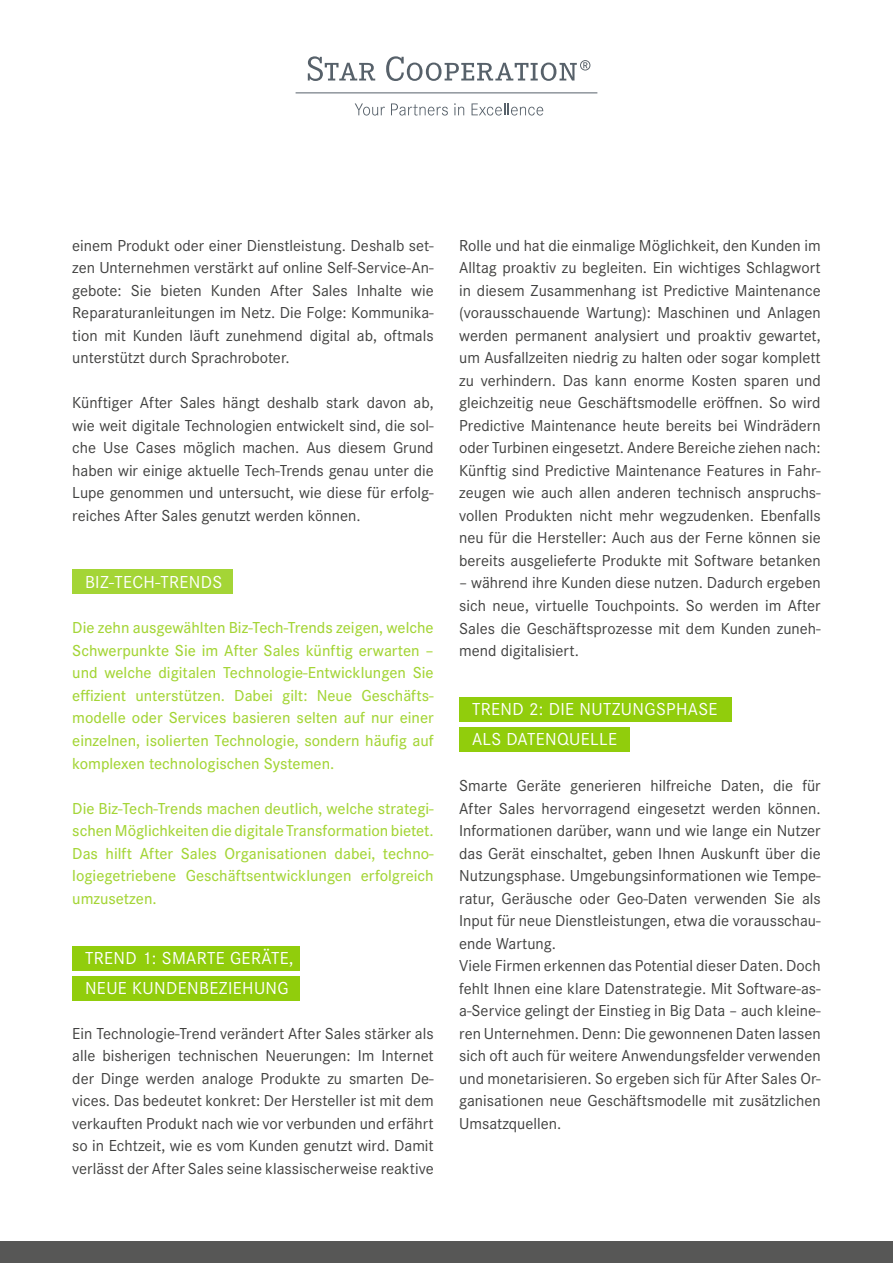
<style>
.page{position:relative;width:893px;height:1263px;background:#fff}
.page>*{position:absolute;margin:0;border:0;box-sizing:border-box;transform-origin:0 0}
.t1{font:18px/30.2px "Corporate S";letter-spacing:.02em;color:#fff}
.t2{font:16.5px/22.5px "Corporate S";color:#414140;text-align:justify}
.t3{font:500 16.5px/22.5px "Corporate S";color:#a4d536;text-align:justify}
</style>
<div class="page">
<svg style="left:308px;top:56px;width:67px;height:25px"></svg>
<svg style="left:386px;top:56px;width:204px;height:25px"></svg>
<svg style="left:355px;top:103px;width:30px;height:13px"></svg>
<svg style="left:391px;top:103px;width:57px;height:13px"></svg>
<svg style="left:454px;top:103px;width:10px;height:12px"></svg>
<svg style="left:472px;top:103px;width:71px;height:13px"></svg>
<hr style="left:296px;top:92px;width:301px;height:1px;background:#57616a">
<div style="left:0;top:1242px;width:893px;height:21px;background:#575756"></div>
<div style="left:72px;top:946px;width:227px;height:25px;background:#91cd0c"></div>
<div style="left:72px;top:977px;width:227px;height:24px;background:#91cd0c"></div>
<div style="left:72px;top:570px;width:161px;height:24px;background:#a4d536"></div>
<div style="left:459px;top:697px;width:272px;height:25px;background:#91cd0c"></div>
<div style="left:459px;top:727px;width:170px;height:25px;background:#91cd0c"></div>
<p class="t2" style="left:72px;top:234px;width:363px">einem Produkt oder einer Dienstleistung. Deshalb set&shy;zen Unternehmen verstärkt auf online Self-Service-An&shy;gebote: Sie bieten Kunden After Sales Inhalte wie Reparaturanleitungen im Netz. Die Folge: Kommunika&shy;tion mit Kunden läuft zunehmend digital ab, oftmals unterstützt durch Sprachroboter.</p>
<p class="t2" style="left:72px;top:392px;width:363px">Künftiger After Sales hängt deshalb stark davon ab, wie weit digitale Technologien entwickelt sind, die sol&shy;che Use Cases möglich machen. Aus diesem Grund haben wir einige aktuelle Tech-Trends genau unter die Lupe genommen und untersucht, wie diese für erfolg&shy;reiches After Sales genutzt werden können.</p>
<p class="t1" style="left:85px;top:567px;width:139px">BIZ-TECH-TRENDS</p>
<p class="t3" style="left:72px;top:617px;width:363px">Die zehn ausgewählten Biz-Tech-Trends zeigen, welche Schwerpunkte Sie im After Sales künftig erwarten – und welche digitalen Technologie-Entwicklungen Sie effizient unterstützen. Dabei gilt: Neue Geschäfts&shy;modelle oder Services basieren selten auf nur einer einzelnen, isolierten Technologie, sondern häufig auf komplexen technologischen Systemen.</p>
<p class="t3" style="left:72px;top:797px;width:363px">Die Biz-Tech-Trends machen deutlich, welche strategi&shy;schen Möglichkeiten die digitale Transformation bietet.<br>Das hilft After Sales Organisationen dabei, techno&shy;logiegetriebene Geschäftsentwicklungen erfolgreich umzusetzen.</p>
<p class="t1" style="left:85px;top:943px;width:210px">TREND 1: SMARTE GERÄTE,<br>NEUE KUNDENBEZIEHUNG</p>
<p class="t2" style="left:72px;top:1022px;width:363px">Ein Technologie-Trend verändert After Sales stärker als alle bisherigen technischen Neuerungen: Im Internet der Dinge werden analoge Produkte zu smarten De&shy;vices. Das bedeutet konkret: Der Hersteller ist mit dem verkauften Produkt nach wie vor verbunden und erfährt so in Echtzeit, wie es vom Kunden genutzt wird. Damit verlässt der After Sales seine klassischerweise reaktive</p>
<p class="t2" style="left:459px;top:234px;width:363px">Rolle und hat die einmalige Möglichkeit, den Kunden im Alltag proaktiv zu begleiten. Ein wichtiges Schlagwort in diesem Zusammenhang ist Predictive Maintenance (vorausschauende Wartung): Maschinen und Anlagen werden permanent analysiert und proaktiv gewartet, um Ausfallzeiten niedrig zu halten oder sogar komplett zu verhindern. Das kann enorme Kosten sparen und gleichzeitig neue Geschäftsmodelle eröffnen. So wird Predictive Maintenance heute bereits bei Windrädern oder Turbinen eingesetzt. Andere Bereiche ziehen nach:<br>Künftig sind Predictive Maintenance Features in Fahr&shy;zeugen wie auch allen anderen technisch anspruchs&shy;vollen Produkten nicht mehr wegzudenken. Ebenfalls neu für die Hersteller: Auch aus der Ferne können sie bereits ausgelieferte Produkte mit Software betanken</p>
<p class="t2" style="left:459px;top:572px;width:363px">– während ihre Kunden diese nutzen. Dadurch ergeben sich neue, virtuelle Touchpoints. So werden im After Sales die Geschäftsprozesse mit dem Kunden zuneh&shy;mend digitalisiert.</p>
<p class="t1" style="left:472px;top:694px;width:247px">TREND 2: DIE NUTZUNGSPHASE<br>ALS DATENQUELLE</p>
<p class="t2" style="left:459px;top:774px;width:363px;text-align:left">Smarte Geräte generieren hilfreiche Daten, die für After Sales hervorragend eingesetzt werden können.<br>Informationen darüber, wann und wie lange ein Nutzer das Gerät einschaltet, geben Ihnen Auskunft über die Nutzungsphase. Umgebungsinformationen wie Tempe&shy;ratur, Geräusche oder Geo-Daten verwenden Sie als Input für neue Dienstleistungen, etwa die vorausschau&shy;ende Wartung.<br>Viele Firmen erkennen das Potential dieser Daten. Doch fehlt Ihnen eine klare Datenstrategie. Mit Software-as&shy;a-Service gelingt der Einstieg in Big Data – auch kleine&shy;ren Unternehmen. Denn: Die gewonnenen Daten lassen sich oft auch für weitere Anwendungsfelder verwenden und monetarisieren. So ergeben sich für After Sales Or&shy;ganisationen neue Geschäftsmodelle mit zusätzlichen Umsatzquellen.</p>
</div>
